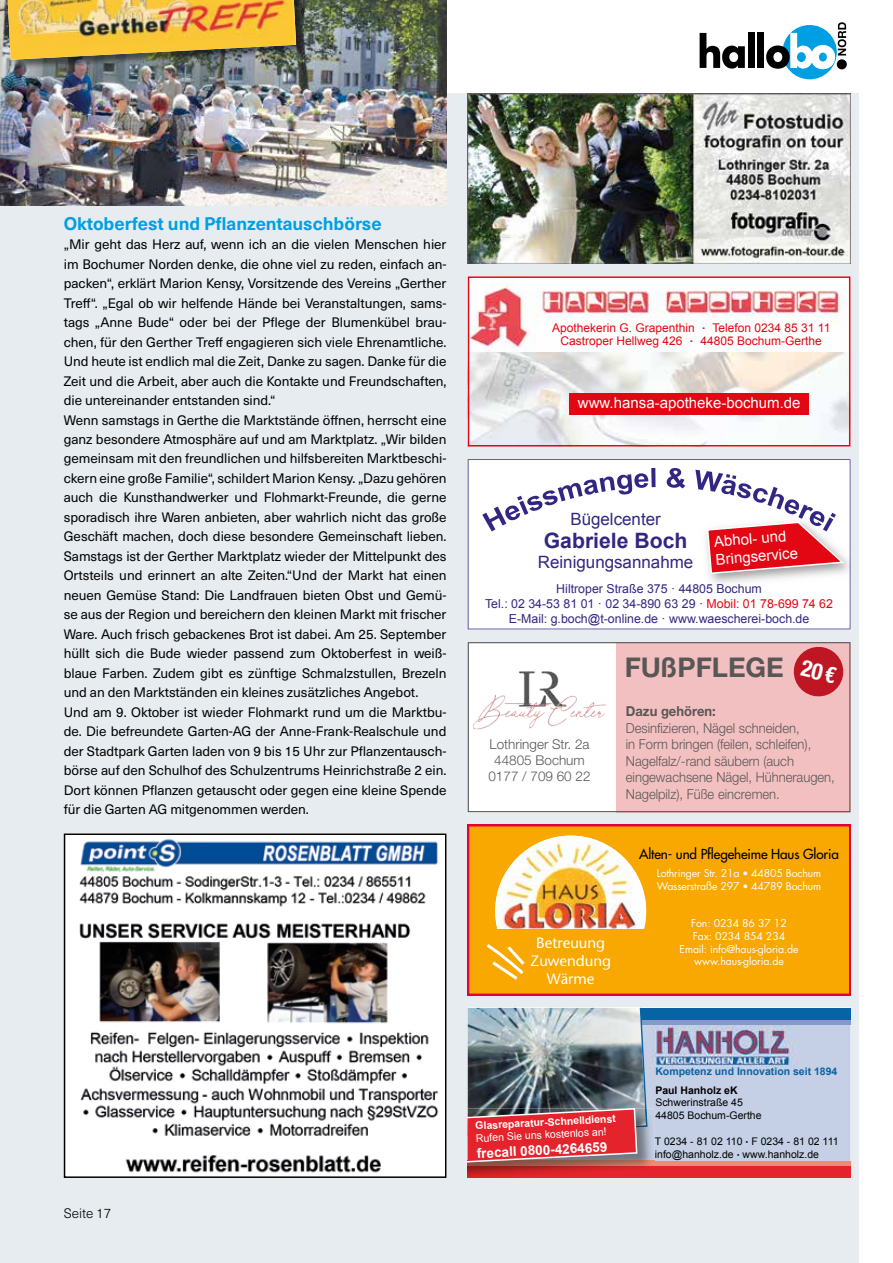
<style>
.page{position:relative;width:893px;height:1263px;background:#fff}
.page>*{position:absolute;margin:0;border:0;box-sizing:border-box;transform-origin:0 0}
.t1{font:700 27.15px "Helvetica Neue LT Std";color:#575756}
.t2{font:700 21.15px "Arial";color:#312783}
.t3{font:700 18px "Neue Haas Unica W1 G";letter-spacing:-.005em;color:#009fe3}
.t4{font:16.95px "Arial";color:#312783}
.t5{font:15px/18px "Arial";color:#fff}
.t6{font:15px/18px "Stone Sans";color:#fff;text-align:center}
.t7{font:300 13.8px/16.5px "Helvetica Neue LT Std";color:#575756;scale:.94 1}
.t8{font:700 13.8px "Helvetica Neue LT Std";color:#575756;scale:.94 1}
.t9{font:13.5px/19.5px "Neue Haas Unica W1 G";letter-spacing:-.005em;color:#000}
.t10{font:300 13.5px/16.2px "Helvetica Neue LT Std";color:#575756;text-align:center}
.t11{font:13.5px "Futura";letter-spacing:-.01em;color:#000}
.t12{font:700 13.5px "Arial";color:#fff}
.t13{font:300 13.5px "Neue Haas Unica W1 G";color:#000}
.t14{font:12.3px/14.9px "Arial";color:#312783;text-align:center}
.t15{font:12px/13.5px "Arial";color:#e30613;text-align:center}
.t16{font:10.5px/12.6px "Futura";letter-spacing:-.01em;color:#fff}
.t17{font:10.5px/12.6px "Arial";color:#000}
.t18{font:700 10.5px "Arial";color:#0863a4}
.t19{font:700 10.5px "Arial";color:#fff}
.t20{font:10.5px "Arial";color:#fff}
.t21{font:700 10.5px "Arial";color:#000}
.s1{color:#e30613}
.s2{font-family:"Helvetica Neue";font-weight:300}
.s3{font-family:"Helvetica Neue";font-weight:700}
</style>
<div class="page">
<div style="left:0;top:94px;width:859px;height:1169px;background:#e7ecf0"></div>
<div style="left:782px;top:25px;width:55px;height:54px;background:#009fe3;border-radius:50%"></div>
<svg style="left:700px;top:33px;width:45px;height:36px"></svg>
<div style="left:748px;top:33px;width:6px;height:35px;background:#000"></div>
<div style="left:757px;top:33px;width:7px;height:35px;background:#000"></div>
<svg style="left:766px;top:22px;width:80px;height:47px"></svg>
<div style="left:837px;top:59px;width:10px;height:10px;background:#000;border-radius:50%"></div>
<img style="left:471px;top:351px;width:376px;height:92px">
<img style="left:471px;top:279px;width:376px;height:72px">
<div style="left:569px;top:394px;width:240px;height:21px;background:#e30613"></div>
<div style="left:468px;top:276px;width:382px;height:170px;border:2px solid #e30613"></div>
<div style="left:468px;top:459px;width:382px;height:170px;background:#fff"></div>
<svg style="left:482px;top:473px;width:166px;height:58px;background:#e1dfed"></svg>
<svg style="left:651px;top:468px;width:4px;height:19px"></svg>
<svg style="left:667px;top:468px;width:18px;height:20px"></svg>
<svg style="left:695px;top:470px;width:149px;height:105px;background:#e2a1ac"></svg>
<img style="left:0;top:0;width:446px;height:205px">
<svg style="left:468px;top:642px;width:382px;height:170px;background:#f3d5d6"></svg>
<img style="left:647px;top:1025px;width:203px;height:136px">
<div style="left:468px;top:1008px;width:382px;height:12px;background:#0863a4"></div>
<div style="left:468px;top:1165px;width:382px;height:13px;background:#e5232c"></div>
<hr style="left:468px;top:1161px;width:382px;height:4px;background:#f18a75">
<div style="left:468px;top:1020px;width:382px;height:5px;background:#829bc9"></div>
<img style="left:647px;top:1108px;width:7px;height:53px">
<img style="left:468px;top:1161px;width:186px;height:16px">
<img style="left:468px;top:1008px;width:179px;height:157px">
<img style="left:67px;top:836px;width:376px;height:339px">
<div style="left:64px;top:833px;width:382px;height:345px;border:2px solid #000"></div>
<svg style="left:468px;top:825px;width:382px;height:170px;background:#f5ab20"></svg>
<div style="left:7px;top:0;width:300px;height:70px;background:#000;opacity:.5"></div>
<img style="left:8px;top:0;width:288px;height:60px">
<img style="left:468px;top:94px;width:382px;height:170px">
<svg style="left:791px;top:644px;width:55px;height:55px;background:#d1545c"></svg>
<h3 class="t3" style="left:64px;top:209px;width:319px">Oktoberfest und Pflanzentauschbörse</h3>
<p class="t9" style="left:64px;top:234px;width:384px">„Mir geht das Herz auf, wenn ich an die vielen Menschen hier im Bochumer Norden denke, die ohne viel zu reden, einfach an&shy;packen“, erklärt Marion Kensy, Vorsitzende des Vereins „Gerther Treff“. „Egal ob wir helfende Hände bei Veranstaltungen, sams&shy;tags „Anne Bude“ oder bei der Pflege der Blumenkübel brau&shy;chen, für den Gerther Treff engagieren sich viele Ehrenamtliche.<br>Und heute ist endlich mal die Zeit, Danke zu sagen. Danke für die Zeit und die Arbeit, aber auch die Kontakte und Freundschaften, die untereinander entstanden sind.“<br>Wenn samstags in Gerthe die Marktstände öffnen, herrscht eine ganz besondere Atmosphäre auf und am Marktplatz. „Wir bilden gemeinsam mit den freundlichen und hilfsbereiten Marktbeschi&shy;ckern eine große Familie“, schildert Marion Kensy. „Dazu gehören auch die Kunsthandwerker und Flohmarkt-Freunde, die gerne sporadisch ihre Waren anbieten, aber wahrlich nicht das große Geschäft machen, doch diese besondere Gemeinschaft lieben.<br>Samstags ist der Gerther Marktplatz wieder der Mittelpunkt des Ortsteils und erinnert an alte Zeiten.“Und der Markt hat einen neuen Gemüse Stand: Die Landfrauen bieten Obst und Gemü&shy;se aus der Region und bereichern den kleinen Markt mit frischer Ware. Auch frisch gebackenes Brot ist dabei. Am 25. September hüllt sich die Bude wieder passend zum Oktoberfest in weiß&shy;blaue Farben. Zudem gibt es zünftige Schmalzstullen, Brezeln und an den Marktständen ein kleines zusätzliches Angebot.<br>Und am 9. Oktober ist wieder Flohmarkt rund um die Marktbu&shy;de. Die befreundete Garten-AG der Anne-Frank-Realschule und der Stadtpark Garten laden von 9 bis 15 Uhr zur Pflanzentausch&shy;börse auf den Schulhof des Schulzentrums Heinrichstraße 2 ein.<br>Dort können Pflanzen getauscht oder gegen eine kleine Spende für die Garten AG mitgenommen werden.</p>
<p class="t15" style="left:552px;top:321px;width:280px">Apothekerin G. Grapenthin <sup>.</sup> Telefon 0234 85 31 11<br>Castroper Hellweg 426 <sup>.</sup> 44805 Bochum-Gerthe</p>
<p class="t5" style="left:578px;top:394px;width:224px">www.hansa-apotheke-bochum.de</p>
<p class="t4" style="left:570px;top:508px;width:92px">Bügelcenter</p>
<h2 class="t2" style="left:544px;top:526px;width:145px">Gabriele Boch</h2>
<p class="t4" style="left:538px;top:551px;width:157px">Reinigungsannahme</p>
<p class="t14" style="left:485px;top:581px;width:349px">Hiltroper Straße 375 · 44805 Bochum<br>Tel.: 02 34-53 81 01 · 02 34-890 63 29 · <span class="s1">Mobil: 01 78-699 74 62<br></span>E-Mail: g.boch@t-online.de · www.waescherei-boch.de</p>
<p class="t5" style="left:713px;top:533px;width:84px;rotate:-5deg">Abhol- und<br>Bringservice</p>
<p class="t10" style="left:488px;top:736px;width:104px">Lothringer Str. 2a<br>44805 Bochum<br>0177 / 709 60 22</p>
<h1 class="t1" style="left:625px;top:650px;width:161px">FUßPFLEGE</h1>
<p class="t8" style="left:626px;top:703px;width:97px">Dazu gehören:</p>
<p class="t7" style="left:626px;top:719px;width:224px">Desinfizieren, Nägel schneiden,<br>in Form bringen (feilen, schleifen), Nagelfalz/-rand säubern (auch eingewachsene Nägel, Hühneraugen, Nagelpilz), Füße eincremen.</p>
<p class="t6" style="left:530px;top:933px;width:82px">Betreuung<br>Zuwendung<br>Wärme</p>
<p class="t11" style="left:639px;top:845px;width:201px">Alten- und Pflegeheime Haus Gloria</p>
<p class="t16" style="left:657px;top:867px;width:166px">Lothringer Str. 21a <span class="s2">•</span> 44805 Bochum<br>Wasserstraße 297 <span class="s2">•</span> 44789 Bochum</p>
<p class="t16" style="left:680px;top:917px;width:120px;text-align:center">Fon: 0234 86 37 12<br>Fax: 0234 854 234<br>Email: info@haus-gloria.de www.haus-gloria.de</p>
<p class="t13" style="left:64px;top:1203px;width:49px">Seite 17</p>
<p class="t19" style="left:475px;top:1119px;width:142px;rotate:-3deg">Glasreparatur-Schnelldienst</p>
<p class="t20" style="left:476px;top:1131px;width:132px;rotate:-3deg">Rufen Sie uns kostenlos an!</p>
<p class="t12" style="left:476px;top:1144px;width:132px;rotate:-3deg">frecall 0800-4264659</p>
<p class="t18" style="left:655px;top:1064px;width:184px">Kompetenz und Innovation seit 1894</p>
<p class="t21" style="left:655px;top:1083px;width:84px">Paul Hanholz eK</p>
<p class="t17" style="left:655px;top:1096px;width:108px">Schwerinstraße 45<br>44805 Bochum-Gerthe</p>
<p class="t17" style="left:655px;top:1135px;width:185px">T 0234 - 81 02 110 <span class="s3">∙</span> F 0234 - 81 02 111 info@hanholz.de <span class="s3">∙</span> www.hanholz.de</p>
</div>
